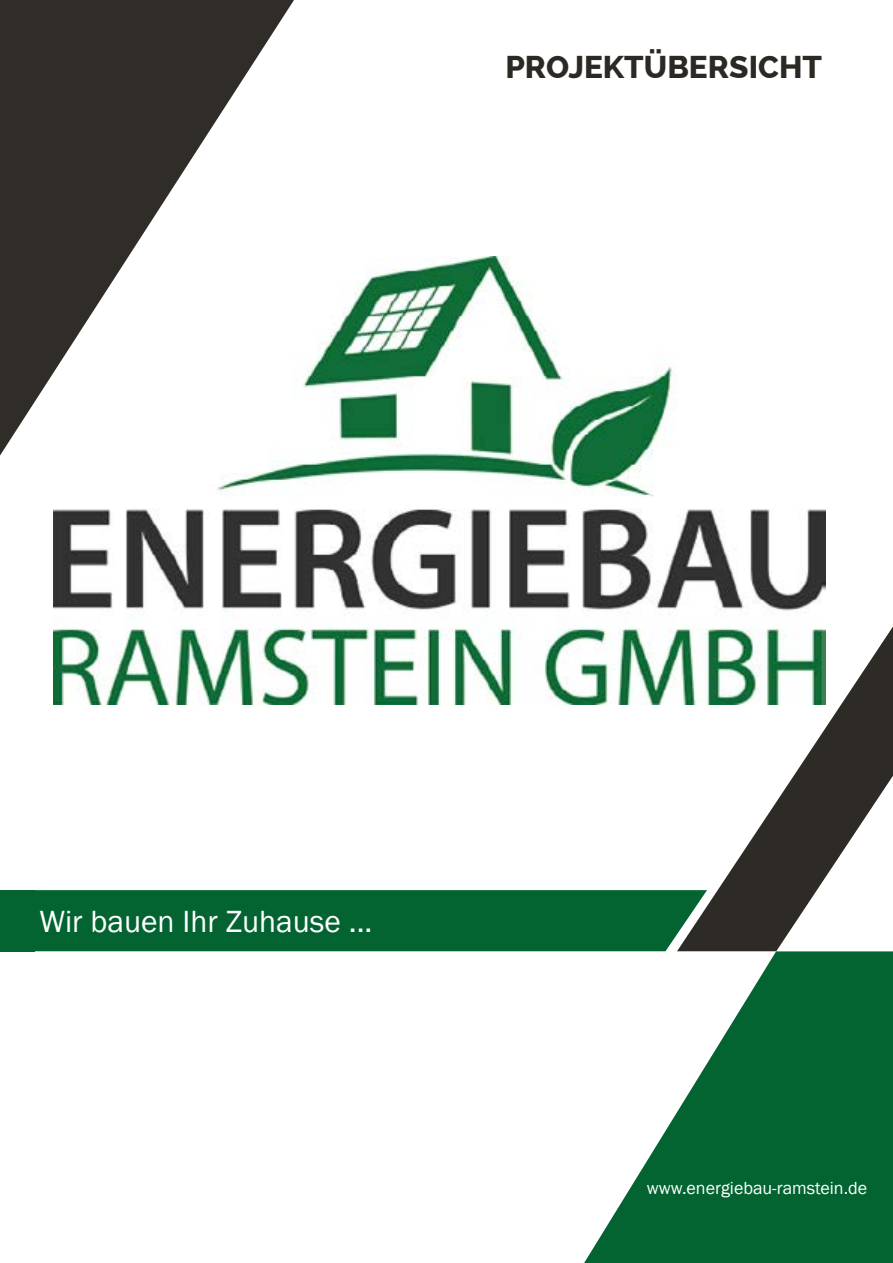
<style>
.page{position:relative;width:893px;height:1263px;background:#fff}
.page>*{position:absolute;margin:0;border:0;box-sizing:border-box;transform-origin:0 0}
.t1{font:31.5px "Franklin Gothic";color:#fff}
.t2{font:800 31.5px "Raleway";color:#2c2824}
.t3{font:18px "Franklin Gothic";color:#fff}
</style>
<div class="page">
<img style="left:54px;top:257px;width:772px;height:448px">
<svg style="left:584px;top:951px;width:309px;height:312px;fill:#036432"></svg>
<svg style="left:677px;top:511px;width:216px;height:440px"></svg>
<div style="left:34px;top:890px;width:673px;height:61px;background:#036432"></div>
<svg style="left:776px;top:776px;width:117px;height:175px"></svg>
<svg style="left:0;top:0;width:308px;height:488px"></svg>
<div style="left:0;top:890px;width:34px;height:61px;background:#036432"></div>
<h1 class="t2" style="left:505px;top:49px;width:318px">PROJEKTÜBERSICHT</h1>
<h1 class="t1" style="left:39px;top:902px;width:335px">Wir bauen Ihr Zuhause ...</h1>
<p class="t3" style="left:647px;top:1176px;width:222px">www.energiebau-ramstein.de</p>
</div>
